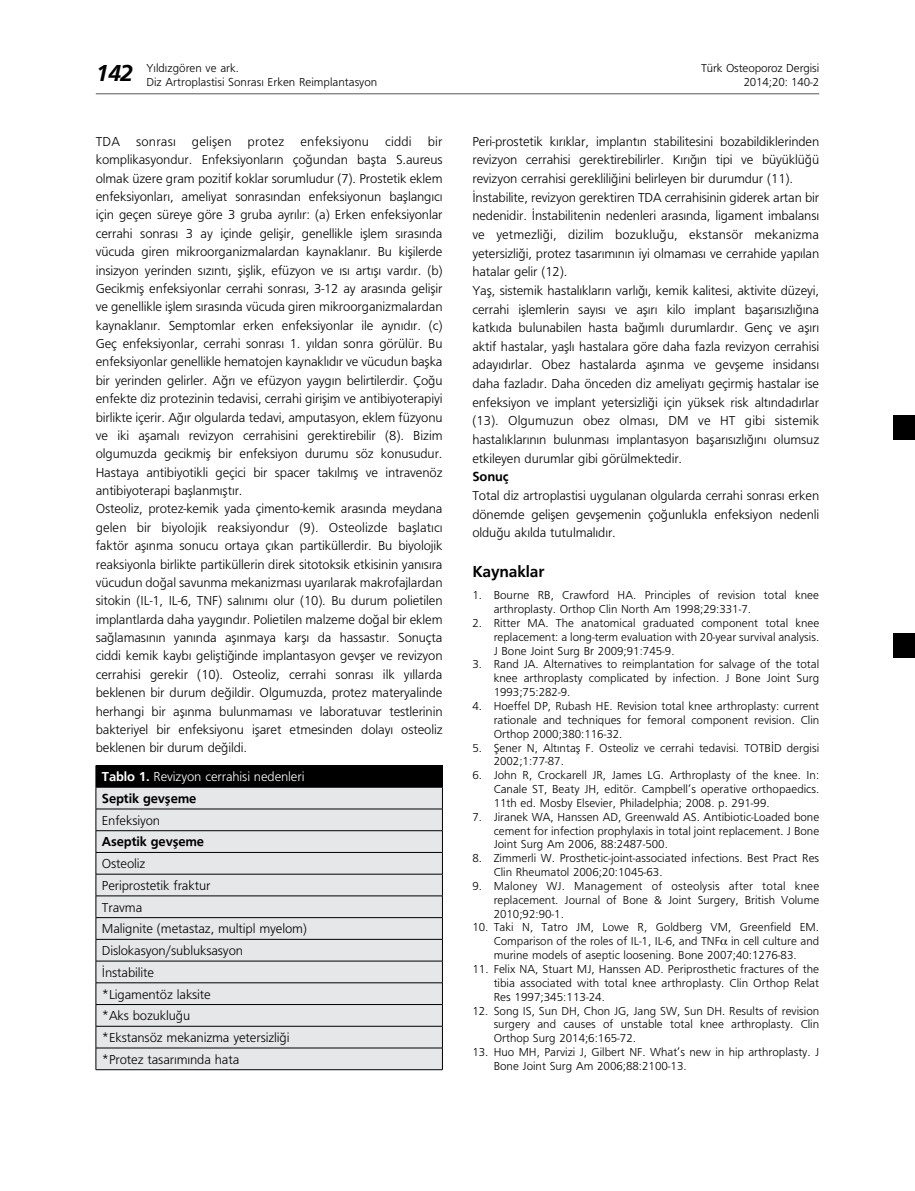
<style>
.page{position:relative;width:915px;height:1191px;background:#fff}
.page>*{position:absolute;margin:0;border:0;box-sizing:border-box;transform-origin:0 0}
.t1{font:24px "Frugal Bold Italic Tr";color:#000}
.t2{font:16.5px "Frugal Bold Tr";letter-spacing:-.01em;color:#000}
.t3{font:13.5px/18.3px "Frugal Normal Tr";letter-spacing:-.01em;color:#000}
.t4{font:13.5px "Frugal Normal Tr";letter-spacing:-.01em;color:#fff}
.t5{font:13.5px "Frugal Bold Tr";letter-spacing:-.01em;color:#000}
.t6{font:12px/13.8px "Frugal Normal Tr";color:#000;text-align:justify}
.s1{font-family:"Frugal Bold Tr"}
</style>
<div class="page">
<div style="left:96px;top:765px;width:346px;height:22px;background:#000"></div>
<div style="left:97px;top:788px;width:345px;height:281px;background:#e6e7e8"></div>
<hr style="left:96px;top:787px;width:346px;height:1px;background:#000">
<hr style="left:96px;top:808px;width:346px;height:1px;background:#000">
<hr style="left:96px;top:830px;width:346px;height:1px;background:#000">
<hr style="left:96px;top:852px;width:346px;height:1px;background:#000">
<hr style="left:96px;top:874px;width:346px;height:1px;background:#000">
<hr style="left:96px;top:895px;width:346px;height:1px;background:#000">
<hr style="left:96px;top:917px;width:346px;height:1px;background:#000">
<hr style="left:96px;top:939px;width:346px;height:1px;background:#000">
<hr style="left:96px;top:960px;width:346px;height:1px;background:#000">
<hr style="left:96px;top:982px;width:346px;height:1px;background:#000">
<hr style="left:96px;top:1004px;width:346px;height:1px;background:#000">
<hr style="left:96px;top:1026px;width:346px;height:1px;background:#000">
<hr style="left:96px;top:1047px;width:346px;height:1px;background:#000">
<svg style="left:96px;top:787px;width:1px;height:282px"></svg>
<svg style="left:442px;top:765px;width:1px;height:304px"></svg>
<hr style="left:96px;top:1069px;width:346px;height:1px;background:#000">
<div style="left:893px;top:633px;width:21px;height:25px;background:#000"></div>
<div style="left:893px;top:415px;width:21px;height:25px;background:#000"></div>
<hr style="left:96px;top:94px;width:723px;height:1px;background:#58595b">
<h1 class="t1" style="left:96px;top:59px;width:39px">142</h1>
<p class="t6" style="left:146px;top:62px;width:232px">Yıldızgören ve ark.<br>Diz Artroplastisi Sonrası Erken Reimplantasyon</p>
<p class="t6" style="left:700px;top:61px;width:120px">Türk Osteoporoz Dergisi</p>
<p class="t6" style="left:743px;top:75px;width:77px">2014;20: 140-2</p>
<p class="t3" style="left:96px;top:132px;width:348px">TDA sonrası gelişen protez enfeksiyonu ciddi bir komplikasyondur. Enfeksiyonların çoğundan başta S.aureus olmak üzere gram pozitif koklar sorumludur (7). Prostetik eklem enfeksiyonları, ameliyat sonrasından enfeksiyonun başlangıcı için geçen süreye göre 3 gruba ayrılır: (a) Erken enfeksiyonlar cerrahi sonrası 3 ay içinde gelişir, genellikle işlem sırasında vücuda giren mikroorganizmalardan kaynaklanır. Bu kişilerde insizyon yerinden sızıntı, şişlik, efüzyon ve ısı artışı vardır. (b)<br>Gecikmiş enfeksiyonlar cerrahi sonrası, 3-12 ay arasında gelişir ve genellikle işlem sırasında vücuda giren mikroorganizmalardan kaynaklanır. Semptomlar erken enfeksiyonlar ile aynıdır. (c)<br>Geç enfeksiyonlar, cerrahi sonrası 1. yıldan sonra görülür. Bu enfeksiyonlar genellikle hematojen kaynaklıdır ve vücudun başka bir yerinden gelirler. Ağrı ve efüzyon yaygın belirtilerdir. Çoğu enfekte diz protezinin tedavisi, cerrahi girişim ve antibiyoterapiyi birlikte içerir. Ağır olgularda tedavi, amputasyon, eklem füzyonu ve iki aşamalı revizyon cerrahisini gerektirebilir (8). Bizim olgumuzda gecikmiş bir enfeksiyon durumu söz konusudur.<br>Hastaya antibiyotikli geçici bir spacer takılmış ve intravenöz antibiyoterapi başlanmıştır.<br>Osteoliz, protez-kemik yada çimento-kemik arasında meydana gelen bir biyolojik reaksiyondur (9). Osteolizde başlatıcı faktör aşınma sonucu ortaya çıkan partiküllerdir. Bu biyolojik reaksiyonla birlikte partiküllerin direk sitotoksik etkisinin yanısıra vücudun doğal savunma mekanizması uyarılarak makrofajlardan sitokin (IL-1, IL-6, TNF) salınımı olur (10). Bu durum polietilen implantlarda daha yaygındır. Polietilen malzeme doğal bir eklem sağlamasının yanında aşınmaya karşı da hassastır. Sonuçta ciddi kemik kaybı geliştiğinde implantasyon gevşer ve revizyon cerrahisi gerekir (10). Osteoliz, cerrahi sonrası ilk yıllarda beklenen bir durum değildir. Olgumuzda, protez materyalinde herhangi bir aşınma bulunmaması ve laboratuvar testlerinin bakteriyel bir enfeksiyonu işaret etmesinden dolayı osteoliz beklenen bir durum değildi.</p>
<p class="t3" style="left:472px;top:132px;width:348px">Peri-prostetik kırıklar, implantın stabilitesini bozabildiklerinden revizyon cerrahisi gerektirebilirler. Kırığın tipi ve büyüklüğü revizyon cerrahisi gerekliliğini belirleyen bir durumdur (11).<br>İnstabilite, revizyon gerektiren TDA cerrahisinin giderek artan bir nedenidir. İnstabilitenin nedenleri arasında, ligament imbalansı ve yetmezliği, dizilim bozukluğu, ekstansör mekanizma yetersizliği, protez tasarımının iyi olmaması ve cerrahide yapılan hatalar gelir (12).<br>Yaş, sistemik hastalıkların varlığı, kemik kalitesi, aktivite düzeyi, cerrahi işlemlerin sayısı ve aşırı kilo implant başarısızlığına katkıda bulunabilen hasta bağımlı durumlardır. Genç ve aşırı aktif hastalar, yaşlı hastalara göre daha fazla revizyon cerrahisi adayıdırlar. Obez hastalarda aşınma ve gevşeme insidansı daha fazladır. Daha önceden diz ameliyatı geçirmiş hastalar ise enfeksiyon ve implant yetersizliği için yüksek risk altındadırlar (13). Olgumuzun obez olması, DM ve HT gibi sistemik hastalıklarının bulunması implantasyon başarısızlığını olumsuz etkileyen durumlar gibi görülmektedir.</p>
<p class="t5" style="left:472px;top:469px;width:38px">Sonuç</p>
<p class="t3" style="left:472px;top:486px;width:348px;text-align:justify">Total diz artroplastisi uygulanan olgularda cerrahi sonrası erken dönemde gelişen gevşemenin çoğunlukla enfeksiyon nedenli olduğu akılda tutulmalıdır.</p>
<p class="t2" style="left:472px;top:562px;width:74px">Kaynaklar</p>
<p class="t6" style="left:493px;top:588px;width:327px;text-indent:-21px">1. Bourne RB, Crawford HA. Principles of revision total knee arthroplasty. Orthop Clin North Am 1998;29:331-7.</p>
<p class="t6" style="left:493px;top:616px;width:327px;text-indent:-21px">2. Ritter MA. The anatomical graduated component total knee replacement: a long-term evaluation with 20-year survival analysis.<br>J Bone Joint Surg Br 2009;91:745-9.</p>
<p class="t6" style="left:493px;top:657px;width:327px;text-indent:-21px">3. Rand JA. Alternatives to reimplantation for salvage of the total knee arthroplasty complicated by infection. J Bone Joint Surg 1993;75:282-9.</p>
<p class="t6" style="left:493px;top:699px;width:327px;text-indent:-21px">4. Hoeffel DP, Rubash HE. Revision total knee arthroplasty: current rationale and techniques for femoral component revision. Clin Orthop 2000;380:116-32.</p>
<p class="t6" style="left:493px;top:740px;width:327px;text-indent:-21px">5. Şener N, Altıntaş F. Osteoliz ve cerrahi tedavisi. TOTBİD dergisi<br>2002;1:77-87.</p>
<p class="t6" style="left:493px;top:768px;width:327px;text-indent:-21px">6. John R, Crockarell JR, James LG. Arthroplasty of the knee. In:<br>Canale ST, Beaty JH, editör. Campbell’s operative orthopaedics.<br>11th ed. Mosby Elsevier, Philadelphia; 2008. p. 291-99.</p>
<p class="t6" style="left:493px;top:809px;width:327px;text-indent:-21px">7. Jiranek WA, Hanssen AD, Greenwald AS. Antibiotic-Loaded bone cement for infection prophylaxis in total joint replacement. J Bone Joint Surg Am 2006, 88:2487-500.</p>
<p class="t6" style="left:493px;top:851px;width:327px;text-indent:-21px">8. Zimmerli W. Prosthetic-joint-associated infections. Best Pract Res<br>Clin Rheumatol 2006;20:1045-63.</p>
<p class="t6" style="left:493px;top:879px;width:327px;text-indent:-21px">9. Maloney WJ. Management of osteolysis after total knee replacement. Journal of Bone &amp; Joint Surgery, British Volume 2010;92:90-1.</p>
<p class="t6" style="left:493px;top:920px;width:327px;text-indent:-21px">10. Taki N, Tatro JM, Lowe R, Goldberg VM, Greenfield EM.<br>Comparison of the roles of IL-1, IL-6, and TNF in cell culture and murine models of aseptic loosening. Bone 2007;40:1276-83.</p>
<p class="t6" style="left:493px;top:962px;width:327px;text-indent:-21px">11. Felix NA, Stuart MJ, Hanssen AD. Periprosthetic fractures of the tibia associated with total knee arthroplasty. Clin Orthop Relat Res 1997;345:113-24.</p>
<p class="t6" style="left:493px;top:1003px;width:327px;text-indent:-21px">12. Song IS, Sun DH, Chon JG, Jang SW, Sun DH. Results of revision surgery and causes of unstable total knee arthroplasty. Clin Orthop Surg 2014;6:165-72.</p>
<p class="t6" style="left:493px;top:1045px;width:327px;text-indent:-21px">13. Huo MH, Parvizi J, Gilbert NF. What’s new in hip arthroplasty. J<br>Bone Joint Surg Am 2006;88:2100-13.</p>
<p class="t4" style="left:102px;top:769px;width:204px"><span class="s1">Tablo 1.</span> Revizyon cerrahisi nedenleri</p>
<p class="t5" style="left:102px;top:790px;width:96px">Septik gevşeme</p>
<p class="t3" style="left:102px;top:811px;width:60px">Enfeksiyon</p>
<p class="t5" style="left:102px;top:834px;width:104px">Aseptik gevşeme</p>
<p class="t3" style="left:102px;top:852px;width:206px;line-height:21.8px">Osteoliz<br>Periprostetik fraktur<br>Travma<br>Malignite (metastaz, multipl myelom)<br>Dislokasyon/subluksasyon<br>İnstabilite<br>*Ligamentöz laksite<br>*Aks bozukluğu<br>*Ekstansöz mekanizma yetersizliği *Protez tasarımında hata</p>
</div>
